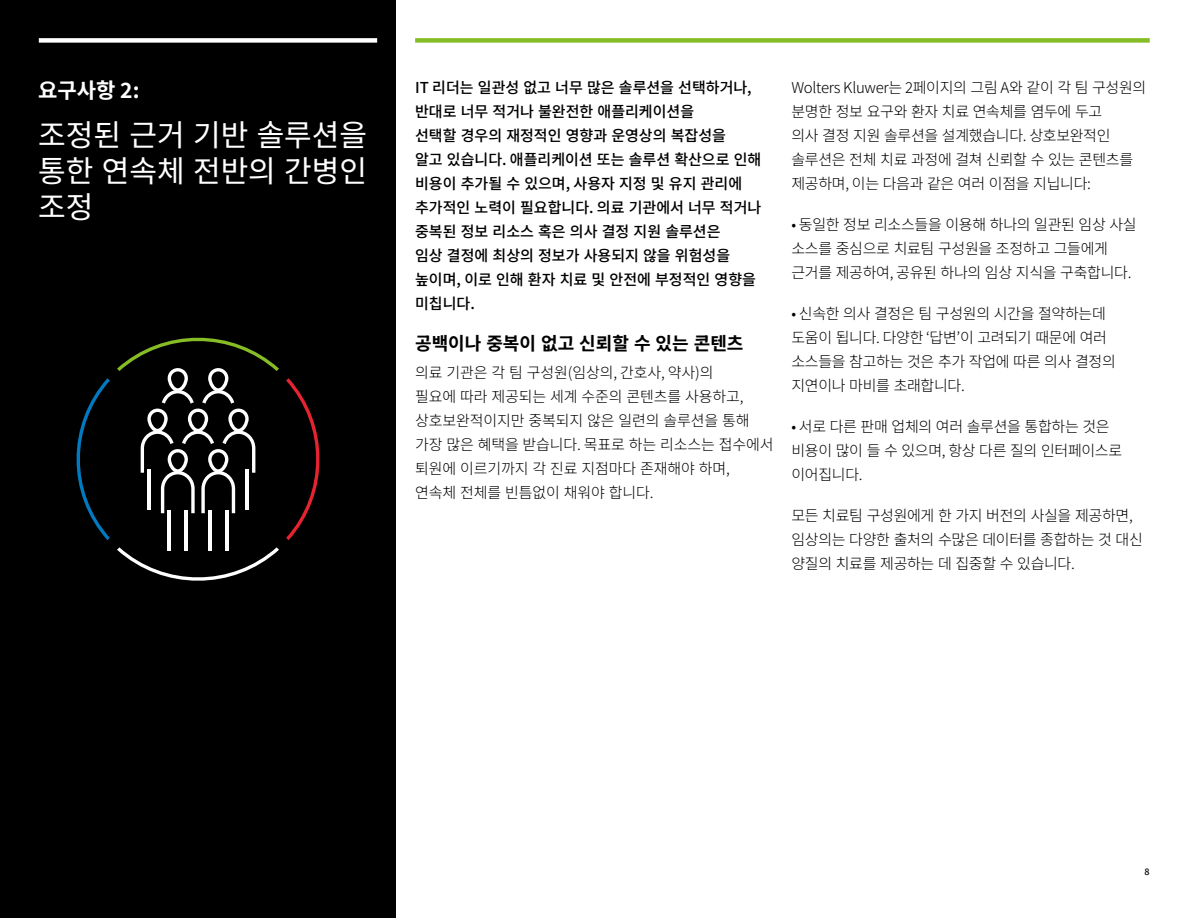
<style>
.page{position:relative;width:1188px;height:918px;background:#fff}
.page>*{position:absolute;margin:0;border:0;box-sizing:border-box;transform-origin:0 0}
.t1{font:100 30px/36px "Noto Sans KR";color:#fff;text-align:justify}
.t2{font:100 21px "Noto Sans KR";color:#fff}
.t3{font:100 18px "Noto Sans KR";color:#000}
.t4{font:100 15px/24px "Noto Sans KR";letter-spacing:-.02em;color:#000}
.t5{font:100 15px/24px "Noto Sans KR";color:#000}
.t6{font:100 9px "Noto Sans KR";color:#000}
</style>
<div class="page">
<div style="left:0;top:0;width:396px;height:918px;background:#000"></div>
<svg style="left:77px;top:378px;width:33px;height:162px"></svg>
<svg style="left:117px;top:547px;width:162px;height:34px"></svg>
<svg style="left:286px;top:378px;width:34px;height:162px"></svg>
<hr style="left:185px;top:510px;width:3px;height:40px;background:#fff">
<hr style="left:168px;top:510px;width:3px;height:40px;background:#fff">
<hr style="left:225px;top:510px;width:3px;height:40px;background:#fff">
<hr style="left:208px;top:510px;width:4px;height:40px;background:#fff">
<svg style="left:117px;top:338px;width:162px;height:175px"></svg>
<div style="left:39px;top:38px;width:338px;height:5px;background:#fff"></div>
<div style="left:415px;top:38px;width:735px;height:5px;background:#86bc25"></div>
<h2 class="t2" style="left:38px;top:78px;width:103px">요구사항 2:</h2>
<h1 class="t1" style="left:38px;top:118px;width:330px">조정된 근거 기반 솔루션을 통한 연속체 전반의 간병인 조정</h1>
<p class="t5" style="left:415px;top:76px;width:348px">IT 리더는 일관성 없고 너무 많은 솔루션을 선택하거나, 반대로 너무 적거나 불완전한 애플리케이션을<br>선택할 경우의 재정적인 영향과 운영상의 복잡성을<br>알고 있습니다. 애플리케이션 또는 솔루션 확산으로 인해 비용이 추가될 수 있으며, 사용자 지정 및 유지 관리에 추가적인 노력이 필요합니다. 의료 기관에서 너무 적거나 중복된 정보 리소스 혹은 의사 결정 지원 솔루션은<br>임상 결정에 최상의 정보가 사용되지 않을 위험성을 높이며, 이로 인해 환자 치료 및 안전에 부정적인 영향을 미칩니다.</p>
<p class="t3" style="left:415px;top:333px;width:330px">공백이나 중복이 없고 신뢰할 수 있는 콘텐츠</p>
<p class="t4" style="left:415px;top:361px;width:360px">의료 기관은 각 팀 구성원(임상의, 간호사, 약사)의<br>필요에 따라 제공되는 세계 수준의 콘텐츠를 사용하고, 상호보완적이지만 중복되지 않은 일련의 솔루션을 통해 가장 많은 혜택을 받습니다. 목표로 하는 리소스는 접수에서 퇴원에 이르기까지 각 진료 지점마다 존재해야 하며, 연속체 전체를 빈틈없이 채워야 합니다.</p>
<p class="t4" style="left:791px;top:76px;width:357px">Wolters Kluwer는 2페이지의 그림 A와 같이 각 팀 구성원의 분명한 정보 요구와 환자 치료 연속체를 염두에 두고<br>의사 결정 지원 솔루션을 설계했습니다. 상호보완적인 솔루션은 전체 치료 과정에 걸쳐 신뢰할 수 있는 콘텐츠를 제공하며, 이는 다음과 같은 여러 이점을 지닙니다:</p>
<p class="t4" style="left:791px;top:213px;width:347px">• 동일한 정보 리소스들을 이용해 하나의 일관된 임상 사실 소스를 중심으로 치료팀 구성원을 조정하고 그들에게 근거를 제공하여, 공유된 하나의 임상 지식을 구축합니다.</p>
<p class="t4" style="left:791px;top:302px;width:326px">• 신속한 의사 결정은 팀 구성원의 시간을 절약하는데 도움이 됩니다. 다양한 ‘답변’이 고려되기 때문에 여러 소스들을 참고하는 것은 추가 작업에 따른 의사 결정의 지연이나 마비를 초래합니다.</p>
<p class="t4" style="left:791px;top:415px;width:332px">• 서로 다른 판매 업체의 여러 솔루션을 통합하는 것은 비용이 많이 들 수 있으며, 항상 다른 질의 인터페이스로 이어집니다.</p>
<p class="t4" style="left:791px;top:504px;width:353px">모든 치료팀 구성원에게 한 가지 버전의 사실을 제공하면, 임상의는 다양한 출처의 수많은 데이터를 종합하는 것 대신 양질의 치료를 제공하는 데 집중할 수 있습니다.</p>
<p class="t6" style="left:1145px;top:867px;width:7px">8</p>
</div>
